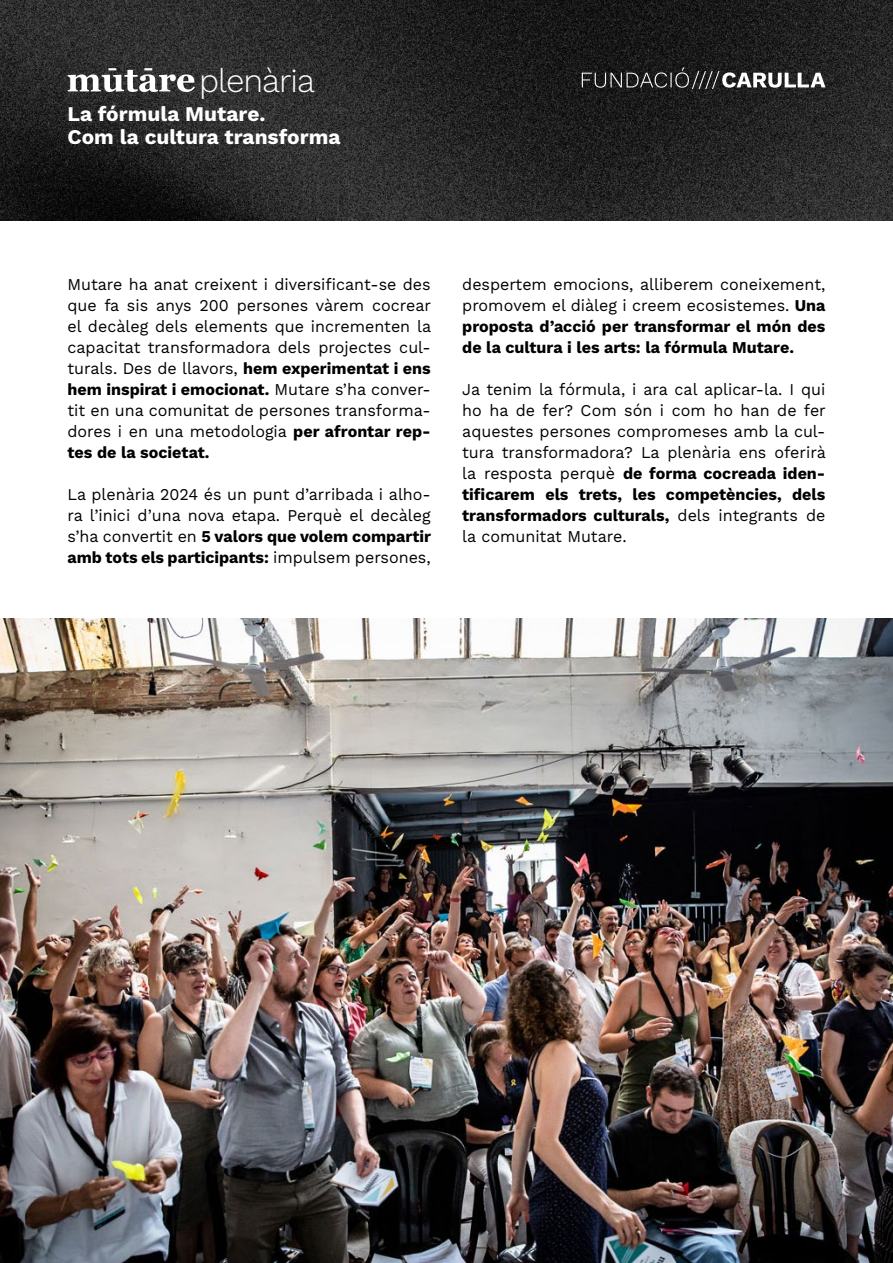
<style>
.page{position:relative;width:893px;height:1263px;background:#fff}
.page>*{position:absolute;margin:0;border:0;box-sizing:border-box;transform-origin:0 0}
.t1{font:300 33px "Work Sans";letter-spacing:-.03em;color:#fff}
.t2{font:700 20.85px/22px "Work Sans";color:#fff}
.t3{font:16.5px/21px "Work Sans";color:#000;text-align:justify}
.t4{font:700 16.5px/21px "Work Sans";color:#000;text-align:justify}
.s1{font-weight:700}
.s2{font-weight:400}
</style>
<div class="page">
<img style="left:0;top:0;width:893px;height:220px">
<img style="left:0;top:618px;width:893px;height:645px">
<svg style="left:582px;top:67px;width:243px;height:22px;background:#4c4c4c"></svg>
<svg style="left:67px;top:68px;width:128px;height:24px"></svg>
<h1 class="t1" style="left:199px;top:56px;width:118px">plenària</h1>
<p class="t2" style="left:68px;top:103px;width:275px">La fórmula Mutare.<br>Com la cultura transforma</p>
<p class="t3" style="left:68px;top:273px;width:365px">Mutare ha anat creixent i diversificant-se des que fa sis anys 200 persones vàrem cocrear el decàleg dels elements que incrementen la capacitat transformadora dels projectes cul&shy;turals. Des de llavors, <span class="s1">hem experimentat i ens hem inspirat i emocionat.</span> Mutare s’ha conver&shy;tit en una comunitat de persones transforma&shy;dores i en una metodologia <span class="s1">per afrontar rep&shy;tes de la societat.</span></p>
<p class="t3" style="left:68px;top:483px;width:365px">La plenària 2024 és un punt d’arribada i alho&shy;ra l’inici d’una nova etapa. Perquè el decàleg s’ha convertit en <span class="s1">5 valors que volem compartir amb tots els participants:</span> impulsem persones,</p>
<p class="t4" style="left:462px;top:273px;width:365px"><span class="s2">despertem emocions, alliberem coneixement, promovem el diàleg i creem ecosistemes.</span> Una proposta d’acció per transformar el món des de la cultura i les arts: la fórmula Mutare.</p>
<p class="t3" style="left:462px;top:378px;width:365px">Ja tenim la fórmula, i ara cal aplicar-la. I qui ho ha de fer? Com són i com ho han de fer aquestes persones compromeses amb la cul&shy;tura transformadora? La plenària ens oferirà la resposta perquè <span class="s1">de forma cocreada iden&shy;tificarem els trets, les competències, dels transformadors culturals,</span> dels integrants de la comunitat Mutare.</p>
</div>
